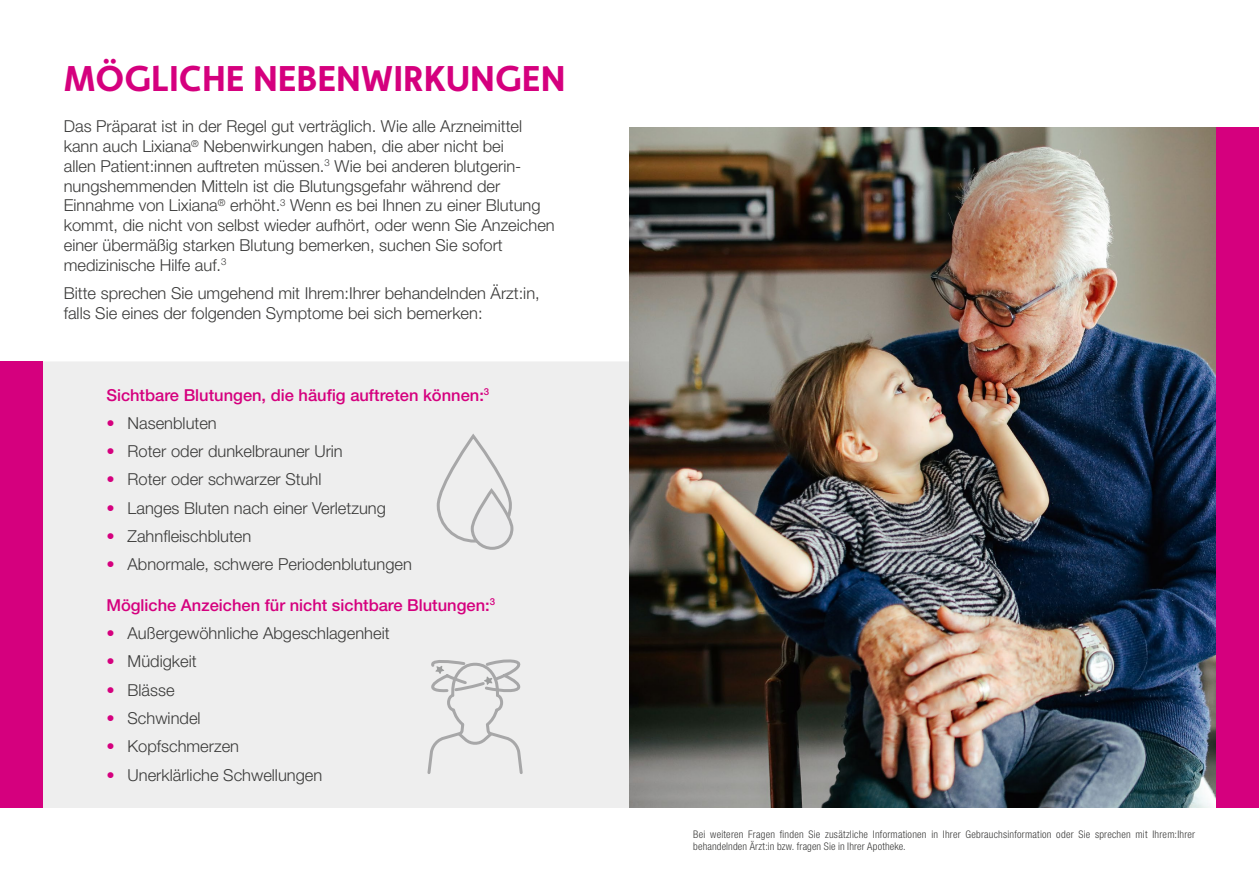
<style>
.page{position:relative;width:1259px;height:893px;background:#fff}
.page>*{position:absolute;margin:0;border:0;box-sizing:border-box;transform-origin:0 0}
.t1{font:700 36px "Faricy New";color:#d5007e}
.t2{font:300 16.5px/19.8px "Helvetica Neue LT Std";color:#3b3b3a}
.t3{font:500 16.5px "Helvetica Neue LT Std";color:#d5007e}
.t4{font:300 condensed 10.5px/12px "Helvetica Neue LT Std";letter-spacing:.02em;color:#3b3b3a}
.s1{font-weight:500;color:#d5007e}
</style>
<div class="page">
<div style="left:43px;top:362px;width:586px;height:446px;background:#eee"></div>
<div style="left:0;top:361px;width:43px;height:447px;background:#d5007e"></div>
<img style="left:629px;top:128px;width:587px;height:680px">
<svg style="left:435px;top:436px;width:78px;height:108px;background:#e6e6e6"></svg>
<svg style="left:472px;top:491px;width:40px;height:57px;background:#e2e2e3"></svg>
<div style="left:470px;top:489px;width:43px;height:61px;border:3px solid #a7a7a8;border-radius:20px"></div>
<svg style="left:425px;top:656px;width:99px;height:120px;background:#e3e3e3"></svg>
<div style="left:1216px;top:128px;width:43px;height:680px;background:#d5007e"></div>
<h1 class="t1" style="left:64px;top:57px;width:503px">MÖGLICHE NEBENWIRKUNGEN</h1>
<p class="t2" style="left:64px;top:116px;width:492px">Das Präparat ist in der Regel gut verträglich. Wie alle Arzneimittel kann auch Lixiana<sup>®</sup> Nebenwirkungen haben, die aber nicht bei<br>allen Patient:innen auftreten müssen.<sup>3</sup> Wie bei anderen blutgerin&shy;nungshemmenden Mitteln ist die Blutungsgefahr während der Einnahme von Lixiana<sup>®</sup> erhöht.<sup>3</sup> Wenn es bei Ihnen zu einer Blutung kommt, die nicht von selbst wieder aufhört, oder wenn Sie Anzeichen einer übermäßig starken Blutung bemerken, suchen Sie sofort medizinische Hilfe auf.<sup>3</sup></p>
<p class="t2" style="left:64px;top:283px;width:477px">Bitte sprechen Sie umgehend mit Ihrem:Ihrer behandelnden Ärzt:in, falls Sie eines der folgenden Symptome bei sich bemerken:</p>
<p class="t3" style="left:106px;top:385px;width:384px">Sichtbare Blutungen, die häufig auftreten können:<sup>3</sup></p>
<p class="t2" style="left:106px;top:413px;width:112px"><span class="s1">•</span> Nasenbluten</p>
<p class="t2" style="left:106px;top:441px;width:238px"><span class="s1">•</span> Roter oder dunkelbrauner Urin</p>
<p class="t2" style="left:106px;top:469px;width:217px"><span class="s1">•</span> Roter oder schwarzer Stuhl</p>
<p class="t2" style="left:106px;top:498px;width:281px"><span class="s1">•</span> Langes Bluten nach einer Verletzung</p>
<p class="t2" style="left:106px;top:526px;width:147px"><span class="s1">•</span> Zahnfleischbluten</p>
<p class="t2" style="left:106px;top:554px;width:307px"><span class="s1">•</span> Abnormale, schwere Periodenblutungen</p>
<p class="t3" style="left:106px;top:595px;width:390px">Mögliche Anzeichen für nicht sichtbare Blutungen:<sup>3</sup></p>
<p class="t2" style="left:106px;top:623px;width:285px"><span class="s1">•</span> Außergewöhnliche Abgeschlagenheit</p>
<p class="t2" style="left:106px;top:651px;width:92px"><span class="s1">•</span> Müdigkeit</p>
<p class="t2" style="left:106px;top:680px;width:70px"><span class="s1">•</span> Blässe</p>
<p class="t2" style="left:106px;top:708px;width:96px"><span class="s1">•</span> Schwindel</p>
<p class="t2" style="left:106px;top:736px;width:134px"><span class="s1">•</span> Kopfschmerzen</p>
<p class="t2" style="left:106px;top:764px;width:217px"><span class="s1">•</span> Unerklärliche Schwellungen</p>
<p class="t4" style="left:693px;top:829px;width:503px">Bei weiteren Fragen finden Sie zusätzliche Informationen in Ihrer Gebrauchsinformation oder Sie sprechen mit Ihrem:Ihrer behandelnden Ärzt:in bzw. fragen Sie in Ihrer Apotheke.</p>
</div>
